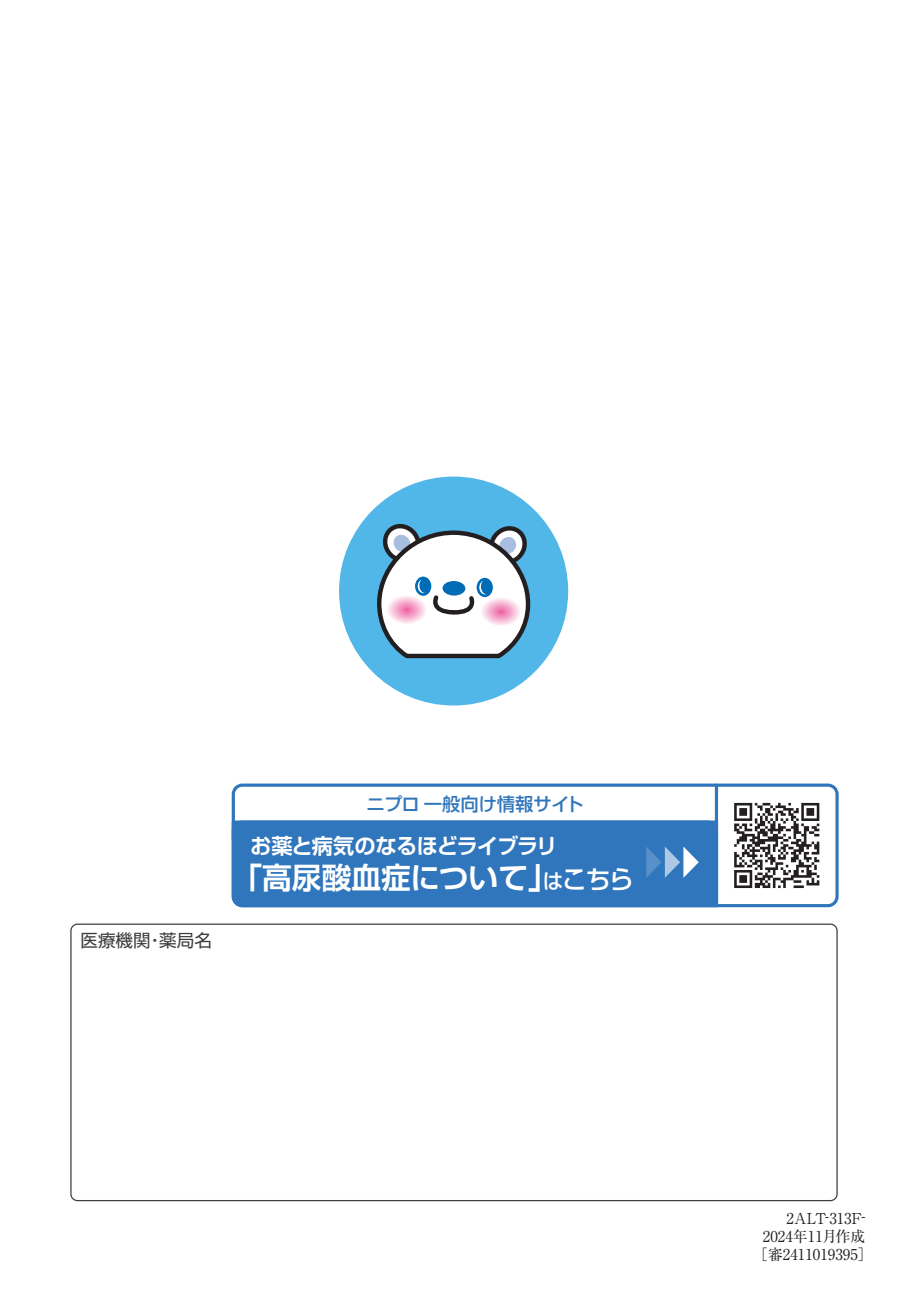
<style>
.page{position:relative;width:908px;height:1290px;background:#fff}
.page>*{position:absolute;margin:0;border:0;box-sizing:border-box;transform-origin:0 0}
.t1{font:700 29.75px "Shin Go Pr 5 De";color:#fff}
.t2{font:700 21.25px "Shin Go Pr 5 De";letter-spacing:-.045em;color:#fff}
.t3{font:500 18.25px "Shin Go Pro";letter-spacing:-.01em;color:#3076bc}
.t4{font:17.5px "Shin Go Pro";color:#3e3e3f}
.t5{font:15px "Ryumin Pr 6 N";color:#231f20}
.s1{font-family:"Shin Go Pro";font-weight:500;font-size:20.75px}
.s2{font-family:"Shin Go Pro";font-weight:500;font-size:25.5px}
</style>
<div class="page">
<div style="left:339px;top:477px;width:229px;height:228px;background:#50b7e8;border-radius:50%"></div>
<svg style="left:377px;top:524px;width:154px;height:135px;background:#bbcad6"></svg>
<div style="left:232px;top:783px;width:606px;height:124px;border:3px solid #3076bc;border-radius:9px"></div>
<hr style="left:714px;top:785px;width:3px;height:120px;background:#3076bc">
<div style="left:231px;top:819px;width:488px;height:89px;background:#3076bc"></div>
<svg style="left:734px;top:803px;width:85px;height:85px"></svg>
<p class="t4" style="left:80px;top:926px;width:133px">医療機関・薬局名</p>
<p class="t3" style="left:366px;top:789px;width:219px">ニプロ一般向け情報サイト</p>
<h2 class="t2" style="left:250px;top:828px;width:308px">お薬と病気のなるほどライブラリ</h2>
<h1 class="t1" style="left:232px;top:853px;width:402px">「高尿酸血症について」<span class="s1">は</span><span class="s2">こちら</span></h1>
<p class="t5" style="left:786px;top:1206px;width:80px">2ALT-313F-</p>
<p class="t5" style="left:762px;top:1224px;width:104px">2024年11月作成</p>
<p class="t5" style="left:752px;top:1242px;width:121px">［審2411019395］</p>
</div>
